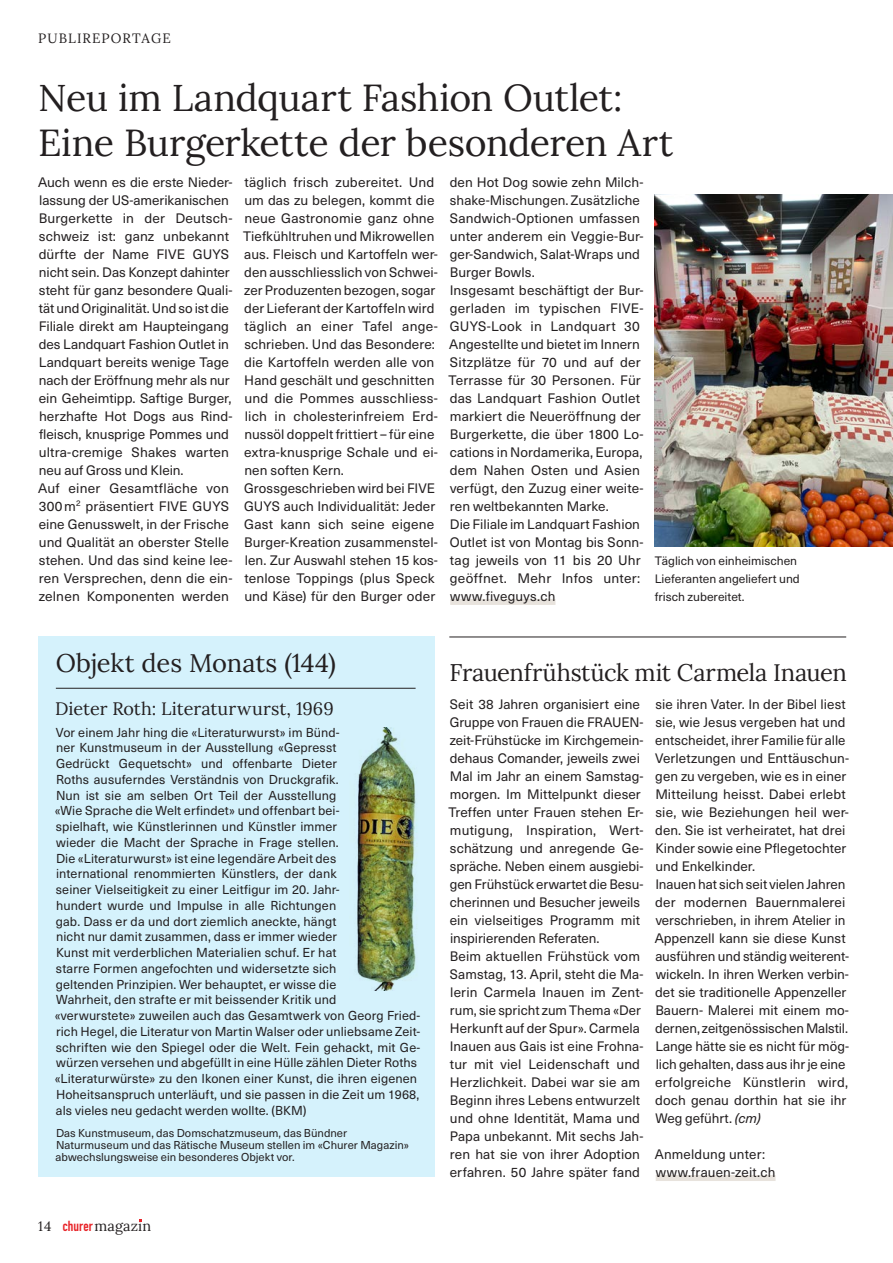
<style>
.page{position:relative;width:893px;height:1263px;background:#fff}
.page>*{position:absolute;margin:0;border:0;box-sizing:border-box;transform-origin:0 0}
.t1{font:37.5px/45px "Lora";letter-spacing:-.015em;color:#231f20}
.t2{font:25.5px "Lora";color:#231f20}
.t3{font:24px "Lora";letter-spacing:-.015em;color:#231f20}
.t4{font:18px "Lora";letter-spacing:.005em;color:#231f20}
.t5{font:14.4px "Lora";letter-spacing:.01em;color:#231f20}
.t6{font:13.5px/18px "Neue Haas Unica W1 G";letter-spacing:.005em;color:#231f20}
.t7{font:13.5px "Lora";letter-spacing:.08em;color:#231f20}
.t8{font:12.75px/15.8px "Neue Haas Unica W1 G";letter-spacing:.01em;color:#231f20}
.t9{font:12px/18px "Neue Haas Unica W1 G";color:#231f20}
.t10{font:11.25px/12px "Neue Haas Unica W1 G";color:#231f20}
.s1{font-size:13.5px}
.s2{font-family:"DIN Condensed";font-weight:700;color:#e82429}
.s3{font-style:italic}
</style>
<div class="page">
<div style="left:38px;top:637px;width:397px;height:540px;background:#d5f2fc"></div>
<hr style="left:56px;top:688px;width:360px;height:1px;background:#231f20">
<img style="left:357px;top:727px;width:59px;height:263px">
<div style="left:656px;top:1175px;width:119px;height:6px;background:#e8e3dd"></div>
<div style="left:450px;top:599px;width:105px;height:6px;background:#e8e3dd"></div>
<img style="left:655px;top:195px;width:238px;height:352px">
<hr style="left:449px;top:637px;width:397px;height:1px;background:#231f20">
<p class="t7" style="left:38px;top:27px;width:134px">PUBLIREPORTAGE</p>
<h1 class="t1" style="left:38px;top:73px;width:637px">Neu im Landquart Fashion Outlet:<br>Eine Burgerkette der besonderen Art</h1>
<p class="t6" style="left:38px;top:172px;width:196px">Auch wenn es die erste Nieder&shy;lassung der US-amerikanischen<br>Burgerkette in der Deutsch&shy;schweiz ist: ganz unbekannt dürfte der Name FIVE GUYS nicht sein. Das Konzept dahinter steht für ganz besondere Quali&shy;tät und Originalität. Und so ist die<br>Filiale direkt am Haupteingang des Landquart Fashion Outlet in<br>Landquart bereits wenige Tage nach der Eröffnung mehr als nur ein Geheimtipp. Saftige Burger, herzhafte Hot Dogs aus Rind&shy;fleisch, knusprige Pommes und ultra-cremige Shakes warten neu auf Gross und Klein.<br>Auf einer Gesamtfläche von<br>300m<sup>2</sup> präsentiert FIVE GUYS eine Genusswelt, in der Frische und Qualität an oberster Stelle stehen. Und das sind keine lee&shy;ren Versprechen, denn die ein&shy;zelnen Komponenten werden</p>
<p class="t6" style="left:243px;top:172px;width:196px">täglich frisch zubereitet. Und um das zu belegen, kommt die neue Gastronomie ganz ohne<br>Tiefkühltruhen und Mikrowellen aus. Fleisch und Kartoffeln wer&shy;den ausschliesslich von Schwei&shy;zer Produzenten bezogen, sogar der Lieferant der Kartoffeln wird täglich an einer Tafel ange&shy;schrieben. Und das Besondere: die Kartoffeln werden alle von<br>Hand geschält und geschnitten und die Pommes ausschliess&shy;lich in cholesterinfreiem Erd&shy;nussöl doppelt frittiert – für eine extra-knusprige Schale und ei&shy;nen soften Kern.<br>Grossgeschrieben wird bei FIVE<br>GUYS auch Individualität: Jeder<br>Gast kann sich seine eigene<br>Burger-Kreation zusammenstel&shy;len. Zur Auswahl stehen 15 kos&shy;tenlose Toppings (plus Speck und Käse) für den Burger oder</p>
<p class="t6" style="left:449px;top:172px;width:196px">den Hot Dog sowie zehn Milch&shy;shake-Mischungen. Zusätzliche<br>Sandwich-Optionen umfassen unter anderem ein Veggie-Bur&shy;ger-Sandwich, Salat-Wraps und<br>Burger Bowls.<br>Insgesamt beschäftigt der Bur&shy;gerladen im typischen FIVE-<br>GUYS-Look in Landquart 30<br>Angestellte und bietet im Innern<br>Sitzplätze für 70 und auf der<br>Terrasse für 30 Personen. Für das Landquart Fashion Outlet markiert die Neueröffnung der<br>Burgerkette, die über 1800 Lo&shy;cations in Nordamerika, Europa, dem Nahen Osten und Asien verfügt, den Zuzug einer weite&shy;ren weltbekannten Marke.<br>Die Filiale im Landquart Fashion<br>Outlet ist von Montag bis Sonn&shy;tag jeweils von 11 bis 20 Uhr geöffnet. Mehr Infos unter: www.fiveguys.ch</p>
<p class="t9" style="left:655px;top:551px;width:146px">Täglich von einheimischen<br>Lieferanten angeliefert und frisch zubereitet.</p>
<h2 class="t2" style="left:56px;top:643px;width:282px">Objekt des Monats (144)</h2>
<h3 class="t4" style="left:55px;top:694px;width:280px">Dieter Roth: Literaturwurst, 1969</h3>
<p class="t8" style="left:55px;top:723px;width:367px">Vor einem Jahr hing die «Literaturwurst» im Bünd-<br>ner Kunstmuseum in der Ausstellung «Gepresst<br>Gedrückt Gequetscht» und offenbarte Dieter<br>Roths ausuferndes Verständnis von Druckgrafik.<br>Nun ist sie am selben Ort Teil der Ausstellung<br>«Wie Sprache die Welt erfindet» und offenbart bei-<br>spielhaft, wie Künstlerinnen und Künstler immer<br>wieder die Macht der Sprache in Frage stellen.<br>Die «Literaturwurst» ist eine legendäre Arbeit des<br>international renommierten Künstlers, der dank<br>seiner Vielseitigkeit zu einer Leitfigur im 20. Jahr-<br>hundert wurde und Impulse in alle Richtungen<br>gab. Dass er da und dort ziemlich aneckte, hängt<br>nicht nur damit zusammen, dass er immer wieder<br>Kunst mit verderblichen Materialien schuf. Er hat<br>starre Formen angefochten und widersetzte sich<br>geltenden Prinzipien. Wer behauptet, er wisse die<br>Wahrheit, den strafte er mit beissender Kritik und<br>«verwurstete» zuweilen auch das Gesamtwerk von Georg Fried&shy;rich Hegel, die Literatur von Martin Walser oder unliebsame Zeit&shy;schriften wie den Spiegel oder die Welt. Fein gehackt, mit Ge&shy;würzen versehen und abgefüllt in eine Hülle zählen Dieter Roths «Literaturwürste» zu den Ikonen einer Kunst, die ihren eigenen Hoheitsanspruch unterläuft, und sie passen in die Zeit um 1968, als vieles neu gedacht werden wollte. (BKM)</p>
<p class="t10" style="left:56px;top:1127px;width:355px">Das Kunstmuseum, das Domschatzmuseum, das Bündner<br>Naturmuseum und das Rätische Museum stellen im «Churer Magazin» abwechslungsweise ein besonderes Objekt vor.</p>
<p class="t5" style="left:38px;top:1214px;width:114px"><span class="s1">14</span> <span class="s2">churer</span>magazin</p>
<h3 class="t3" style="left:449px;top:654px;width:399px">Frauenfrühstück mit Carmela Inauen</h3>
<p class="t6" style="left:655px;top:694px;width:196px">sie ihren Vater. In der Bibel liest sie, wie Jesus vergeben hat und entscheidet, ihrer Familie für alle<br>Verletzungen und Enttäuschun&shy;gen zu vergeben, wie es in einer<br>Mitteilung heisst. Dabei erlebt sie, wie Beziehungen heil wer&shy;den. Sie ist verheiratet, hat drei<br>Kinder sowie eine Pflegetochter und Enkelkinder.<br>Inauen hat sich seit vielen Jahren der modernen Bauernmalerei verschrieben, in ihrem Atelier in<br>Appenzell kann sie diese Kunst ausführen und ständig weiterent&shy;wickeln. In ihren Werken verbin&shy;det sie traditionelle Appenzeller<br>Bauern- Malerei mit einem mo&shy;dernen, zeitgenössischen Malstil.<br>Lange hätte sie es nicht für mög&shy;lich gehalten, dass aus ihr je eine erfolgreiche Künstlerin wird, doch genau dorthin hat sie ihr<br>Weg geführt. <span class="s3">(cm)</span></p>
<p class="t6" style="left:655px;top:1144px;width:122px">Anmeldung unter: www.frauen-zeit.ch</p>
<p class="t6" style="left:449px;top:694px;width:196px">Seit 38 Jahren organisiert eine<br>Gruppe von Frauen die FRAUEN&shy;zeit-Frühstücke im Kirchgemein&shy;dehaus Comander, jeweils zwei<br>Mal im Jahr an einem Samstag&shy;morgen. Im Mittelpunkt dieser<br>Treffen unter Frauen stehen Er&shy;mutigung, Inspiration, Wert&shy;schätzung und anregende Ge&shy;spräche. Neben einem ausgiebi&shy;gen Frühstück erwartet die Besu&shy;cherinnen und Besucher jeweils ein vielseitiges Programm mit inspirierenden Referaten.<br>Beim aktuellen Frühstück vom<br>Samstag, 13. April, steht die Ma&shy;lerin Carmela Inauen im Zent&shy;rum, sie spricht zum Thema «Der<br>Herkunft auf der Spur». Carmela<br>Inauen aus Gais ist eine Frohna&shy;tur mit viel Leidenschaft und<br>Herzlichkeit. Dabei war sie am<br>Beginn ihres Lebens entwurzelt und ohne Identität, Mama und<br>Papa unbekannt. Mit sechs Jah&shy;ren hat sie von ihrer Adoption erfahren. 50 Jahre später fand</p>
</div>
